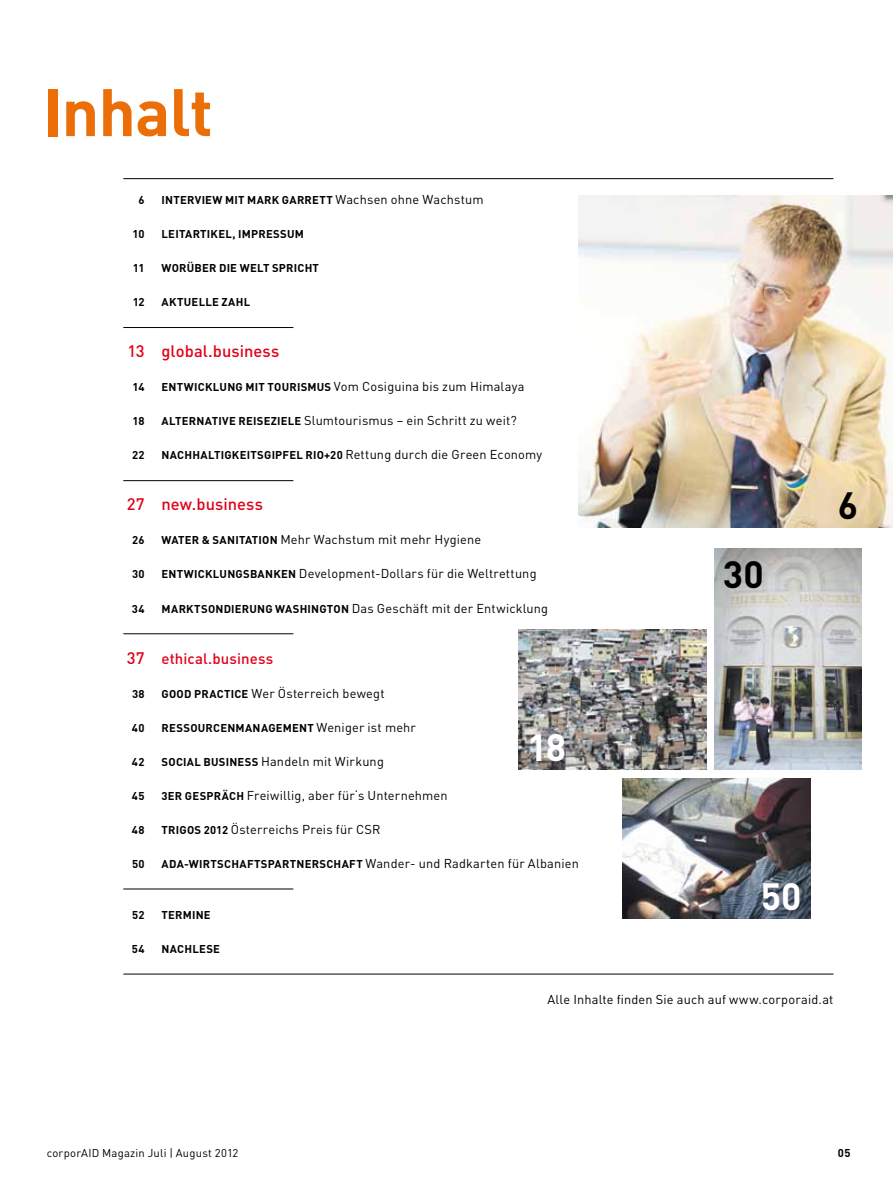
<style>
.page{position:relative;width:893px;height:1191px;background:#fff}
.page>*{position:absolute;margin:0;border:0;box-sizing:border-box;transform-origin:0 0}
.t1{font:700 66px "DIN";color:#eb6e08}
.t2{font:700 37.5px "DIN";color:#fff}
.t3{font:700 37.5px "DIN";color:#000}
.t4{font:500 16.5px "DIN";letter-spacing:.005em;color:#e2001a}
.t5{font:500 15px "DIN";letter-spacing:.005em;color:#e2001a}
.t6{font:12.75px "DIN";letter-spacing:.015em;color:#000}
.t7{font:700 11.25px "DIN";letter-spacing:.02em;color:#000}
.t8{font:11.25px "DIN";letter-spacing:.02em;color:#000}
.s1{font-weight:400;font-size:12.75px}
.s2{font-weight:700;font-size:11.25px}
</style>
<div class="page">
<hr style="left:123px;top:973px;width:710px;height:1px;background:#000">
<hr style="left:123px;top:327px;width:170px;height:1px;background:#000">
<hr style="left:123px;top:480px;width:170px;height:1px;background:#000">
<hr style="left:123px;top:633px;width:170px;height:1px;background:#000">
<hr style="left:123px;top:888px;width:170px;height:1px;background:#000">
<hr style="left:123px;top:178px;width:710px;height:1px;background:#000">
<img style="left:519px;top:629px;width:187px;height:141px">
<img style="left:714px;top:549px;width:148px;height:221px">
<img style="left:623px;top:778px;width:187px;height:140px">
<img style="left:578px;top:196px;width:315px;height:331px">
<h1 class="t1" style="left:43px;top:69px;width:172px">INHALT</h1>
<p class="t7" style="left:138px;top:193px;width:8px">6</p>
<p class="t7" style="left:132px;top:227px;width:14px">10</p>
<p class="t7" style="left:133px;top:261px;width:13px">11</p>
<p class="t7" style="left:133px;top:295px;width:13px">12</p>
<p class="t4" style="left:128px;top:341px;width:18px">13</p>
<p class="t7" style="left:133px;top:380px;width:14px">14</p>
<p class="t7" style="left:133px;top:414px;width:14px">18</p>
<p class="t7" style="left:132px;top:448px;width:14px">22</p>
<p class="t4" style="left:127px;top:494px;width:19px">27</p>
<p class="t7" style="left:132px;top:533px;width:14px">26</p>
<p class="t7" style="left:132px;top:567px;width:14px">30</p>
<p class="t7" style="left:132px;top:601px;width:14px">34</p>
<p class="t4" style="left:127px;top:647px;width:19px">37</p>
<p class="t7" style="left:132px;top:686px;width:14px">38</p>
<p class="t7" style="left:132px;top:720px;width:14px">40</p>
<p class="t7" style="left:132px;top:754px;width:14px">42</p>
<p class="t7" style="left:132px;top:788px;width:14px">45</p>
<p class="t7" style="left:132px;top:822px;width:14px">48</p>
<p class="t7" style="left:132px;top:856px;width:14px">50</p>
<p class="t7" style="left:132px;top:907px;width:14px">52</p>
<p class="t7" style="left:132px;top:941px;width:14px">54</p>
<p class="t7" style="left:162px;top:193px;width:324px">INTERVI EW MIT MARK GARRETT <span class="s1">Wachsen ohne Wachstum</span></p>
<p class="t7" style="left:162px;top:227px;width:144px">LEITARTI KEL, IMPRESSUM</p>
<p class="t7" style="left:162px;top:261px;width:159px">WORÜBER DI E WELT SPRICHT</p>
<p class="t7" style="left:162px;top:295px;width:87px">AKTUELLE ZAHL</p>
<p class="t4" style="left:162px;top:341px;width:119px">global.business</p>
<p class="t6" style="left:162px;top:379px;width:364px"><span class="s2">ENTWICKLUNG MIT TOURISMUS</span> Vom Cosiguina bis zum Himalaya</p>
<p class="t6" style="left:162px;top:413px;width:357px"><span class="s2">ALTERNATIVE REISEZI ELE</span> Slumtourismus – ein Schritt zu weit?</p>
<p class="t7" style="left:162px;top:448px;width:382px">NACHHALTIGKEITSGI PFEL RIO+20 <span class="s1">Rettung durch die Green Economy</span></p>
<p class="t4" style="left:162px;top:494px;width:103px">new.business</p>
<p class="t6" style="left:162px;top:532px;width:321px"><span class="s2">WATER &amp; SANITATION</span> Mehr Wachstum mit mehr Hygiene</p>
<p class="t6" style="left:162px;top:566px;width:376px"><span class="s2">ENTWICKLUNGSBANKEN</span> Development-Dollars für die Weltrettung</p>
<p class="t6" style="left:162px;top:600px;width:388px"><span class="s2">MARKTSONDI ERUNG WASHI NGTON</span> Das Geschäft mit der Entwicklung</p>
<p class="t5" style="left:162px;top:648px;width:113px">ethical.business</p>
<p class="t6" style="left:162px;top:685px;width:225px"><span class="s2">GOOD PRACTICE</span> Wer Österreich bewegt</p>
<p class="t7" style="left:162px;top:720px;width:256px">RESSOURCENMANAGEMENT <span class="s1">Weniger ist mehr</span></p>
<p class="t6" style="left:162px;top:753px;width:224px"><span class="s2">SOCIAL BUSI NESS</span> Handeln mit Wirkung</p>
<p class="t6" style="left:162px;top:787px;width:288px"><span class="s2">3ER GESPRÄCH</span> Freiwillig, aber für‘s Unternehmen</p>
<p class="t6" style="left:162px;top:821px;width:220px"><span class="s2">TRIGOS 2012</span> Österreichs Preis für CSR</p>
<p class="t7" style="left:162px;top:856px;width:9px">ADA</p>
<p class="t6" style="left:184px;top:855px;width:396px"><span class="s2">-WI RTSCHAFTSPARTNERSCHAFT</span> Wander- und Radkarten für Albanien</p>
<h2 class="t2" style="left:527px;top:723px;width:41px">18</h2>
<p class="t7" style="left:162px;top:907px;width:51px">TERMINE</p>
<p class="t7" style="left:162px;top:941px;width:60px">NACHLESE</p>
<h2 class="t3" style="left:723px;top:550px;width:42px">30</h2>
<h2 class="t3" style="left:838px;top:481px;width:22px">6</h2>
<h2 class="t2" style="left:761px;top:872px;width:42px">50</h2>
<p class="t6" style="left:547px;top:991px;width:287px">Alle Inhalte finden Sie auch auf www.corporaid.at</p>
<p class="t8" style="left:47px;top:1145px;width:193px">corporAID Magazin Juli | August 2012</p>
<p class="t7" style="left:838px;top:1145px;width:14px">05</p>
</div>
